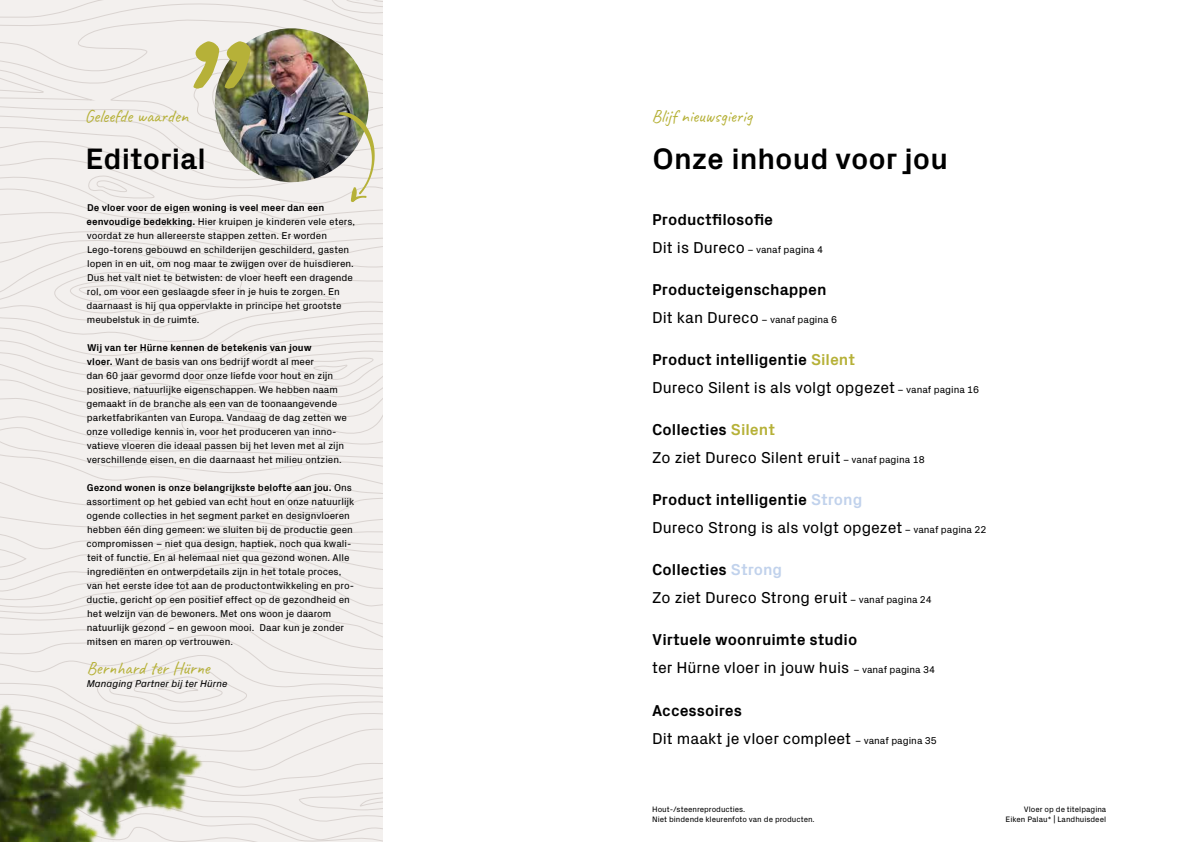
<style>
.page{position:relative;width:1191px;height:842px;background:#fff}
.page>*{position:absolute;margin:0;border:0;box-sizing:border-box;transform-origin:0 0}
.t1{font:700 30px "Px Grotesk";color:#000}
.t2{font:18px "Caveat";color:#b6b138}
.t3{font:16px/28px "Px Grotesk";color:#000}
.t4{font:700 16px "Px Grotesk";color:#000}
.t5{font:10px/14px "Px Grotesk";color:#000}
.t6{font:italic 10px "Px Grotesk";color:#000}
.t7{font:8px/10.5px "Px Grotesk";color:#000;text-align:right}
.s1{font-weight:700}
.s2{font-size:16px}
.s3{font-weight:700;color:#b6b138}
.s4{font-size:10px}
.s5{font-weight:700;color:#c1d2ec}
</style>
<div class="page">
<svg style="left:217px;top:732px;width:166px;height:8px"></svg>
<svg style="left:217px;top:740px;width:166px;height:102px;background:#f0edeb"></svg>
<svg style="left:0;top:0;width:383px;height:732px;background:#e7e4e1"></svg>
<img style="left:0;top:698px;width:217px;height:144px">
<h2 class="t2" style="left:84px;top:104px;width:105px">Geleefde waarden</h2>
<h1 class="t1" style="left:86px;top:137px;width:122px">Editorial</h1>
<p class="t5" style="left:86px;top:200px;width:270px"><span class="s1">De vloer voor de eigen woning is veel meer dan een eenvoudige bedekking.</span> Hier kruipen je kinderen vele eters, voordat ze hun allereerste stappen zetten. Er worden Lego-torens gebouwd en schilderijen geschilderd, gasten lopen in en uit, om nog maar te zwijgen over de huisdieren.<br>Dus het valt niet te betwisten: de vloer heeft een dragende rol, om voor een geslaagde sfeer in je huis te zorgen. En daarnaast is hij qua oppervlakte in principe het grootste meubelstuk in de ruimte.</p>
<p class="t5" style="left:86px;top:340px;width:262px"><span class="s1">Wij van ter Hürne kennen de betekenis van jouw<br>vloer.</span> Want de basis van ons bedrijf wordt al meer<br>dan 60 jaar gevormd door onze liefde voor hout en zijn positieve, natuurlijke eigenschappen. We hebben naam gemaakt in de branche als een van de toonaangevende parketfabrikanten van Europa. Vandaag de dag zetten we onze volledige kennis in, voor het produceren van inno&shy;vatieve vloeren die ideaal passen bij het leven met al zijn verschillende eisen, en die daarnaast het milieu ontzien.</p>
<p class="t5" style="left:86px;top:480px;width:269px"><span class="s1">Gezond wonen is onze belangrijkste belofte aan jou.</span> Ons assortiment op het gebied van echt hout en onze natuurlijk ogende collecties in het segment parket en designvloeren hebben één ding gemeen: we sluiten bij de productie geen compromissen – niet qua design, haptiek, noch qua kwali&shy;teit of functie. En al helemaal niet qua gezond wonen. Alle ingrediënten en ontwerpdetails zijn in het totale proces, van het eerste idee tot aan de productontwikkeling en pro&shy;ductie, gericht op een positief effect op de gezondheid en het welzijn van de bewoners. Met ons woon je daarom natuurlijk gezond – en gewoon mooi. Daar kun je zonder mitsen en maren op vertrouwen.</p>
<h2 class="t2" style="left:652px;top:104px;width:102px">Blijf nieuwsgierig</h2>
<h1 class="t1" style="left:652px;top:137px;width:297px">Onze inhoud voor jou</h1>
<h3 class="t4" style="left:652px;top:208px;width:122px">Productfilosofie</h3>
<p class="t5" style="left:652px;top:242px;width:172px"><span class="s2">Dit is Dureco</span> – vanaf pagina 4</p>
<h3 class="t4" style="left:652px;top:278px;width:176px">Producteigenschappen</h3>
<p class="t5" style="left:652px;top:312px;width:186px"><span class="s2">Dit kan Dureco</span> – vanaf pagina 6</p>
<h3 class="t3" style="left:652px;top:344px;width:328px"><span class="s1">Product intelligentie</span> <span class="s3">Silent<br></span>Dureco Silent is als volgt opgezet <span class="s4">– vanaf pagina 16</span></h3>
<h3 class="t3" style="left:652px;top:414px;width:274px"><span class="s1">Collecties</span> <span class="s3">Silent<br></span>Zo ziet Dureco Silent eruit <span class="s4">– vanaf pagina 18</span></h3>
<h3 class="t3" style="left:652px;top:484px;width:336px"><span class="s1">Product intelligentie</span> <span class="s5">Strong<br></span>Dureco Strong is als volgt opgezet <span class="s4">– vanaf pagina 22</span></h3>
<h3 class="t3" style="left:652px;top:554px;width:281px"><span class="s1">Collecties</span> <span class="s5">Strong<br></span>Zo ziet Dureco Strong eruit <span class="s4">– vanaf pagina 24</span></h3>
<h3 class="t4" style="left:652px;top:628px;width:207px">Virtuele woonruimte studio</h3>
<h2 class="t2" style="left:87px;top:657px;width:124px">Bernhard ter Hürne</h2>
<h3 class="t3" style="left:652px;top:653px;width:284px">ter Hürne vloer in jouw huis <span class="s4">– vanaf pagina 34</span></h3>
<p class="t6" style="left:87px;top:677px;width:142px">Managing Partner bij ter Hürne</p>
<h3 class="t3" style="left:652px;top:695px;width:286px"><span class="s1">Accessoires<br></span>Dit maakt je vloer compleet <span class="s4">– vanaf pagina 35</span></h3>
<p class="t7" style="left:652px;top:803px;width:164px;text-align:left">Hout-/steenreproducties.<br>Niet bindende kleurenfoto van de producten.</p>
<p class="t7" style="left:1005px;top:803px;width:102px">Vloer op de titelpagina<br>Eiken Palau* | Landhuisdeel</p>
</div>
